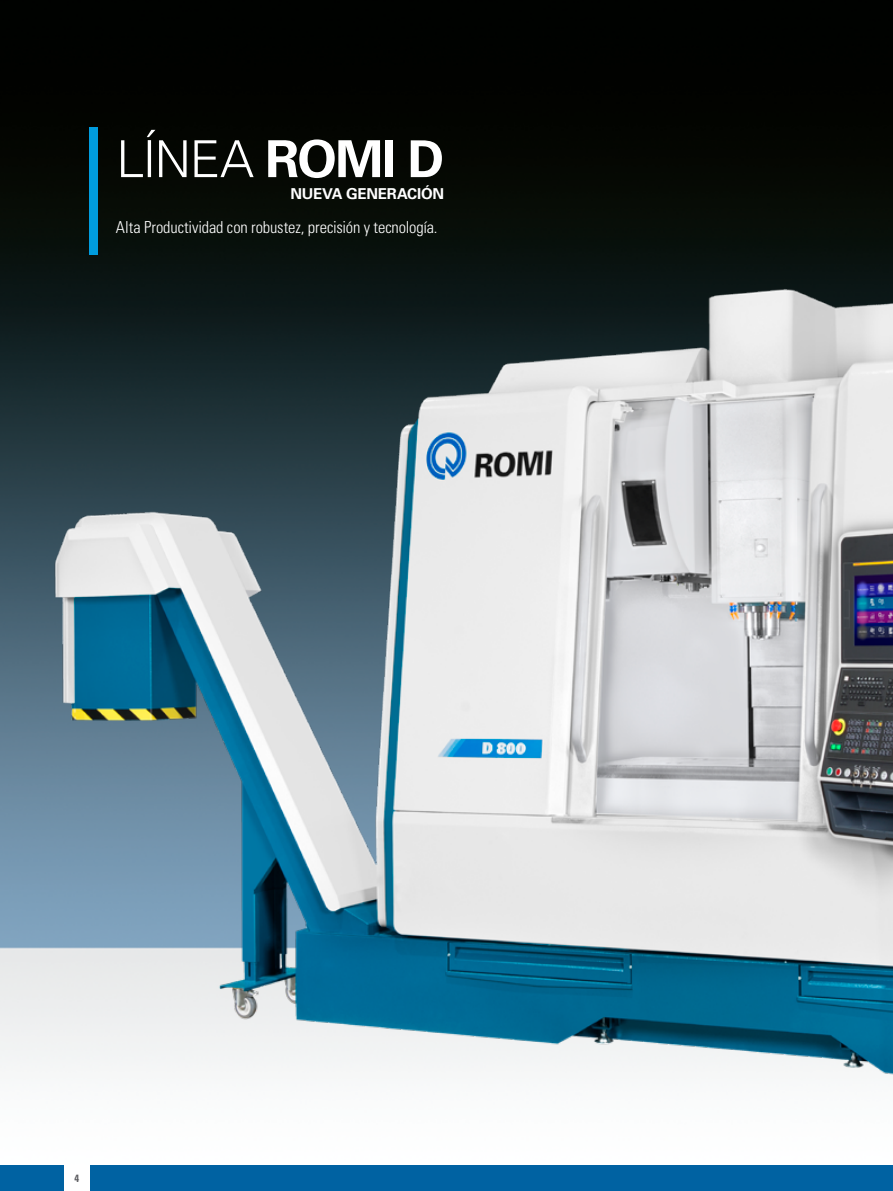
<style>
.page{position:relative;width:893px;height:1191px;background:#fff}
.page>*{position:absolute;margin:0;border:0;box-sizing:border-box;transform-origin:0 0}
.t1{font:300 51px "Univers";letter-spacing:-.04em;color:#fff}
.t2{font:300 condensed 16.5px "Univers";letter-spacing:-.005em;color:#fff}
.t3{font:700 15px "Univers";letter-spacing:-.015em;color:#fff}
.t4{font:700 condensed 10.5px "Univers";color:#5b5b5f}
.s1{font-weight:700}
</style>
<div class="page">
<img style="left:0;top:0;width:893px;height:1069px">
<div style="left:89px;top:128px;width:8px;height:127px;background:#009cde"></div>
<img style="left:39px;top:278px;width:854px;height:797px">
<div style="left:0;top:1165px;width:64px;height:26px;background:#0062a2"></div>
<div style="left:89px;top:1165px;width:804px;height:26px;background:#0062a2"></div>
<h1 class="t1" style="left:116px;top:128px;width:330px">LÍNEA <span class="s1">ROMI D</span></h1>
<p class="t3" style="left:290px;top:185px;width:155px">NUEVA GENERACIÓN</p>
<p class="t2" style="left:116px;top:218px;width:323px">Alta Productividad con robustez, precisión y tecnología.</p>
<p class="t4" style="left:74px;top:1171px;width:6px">4</p>
</div>
